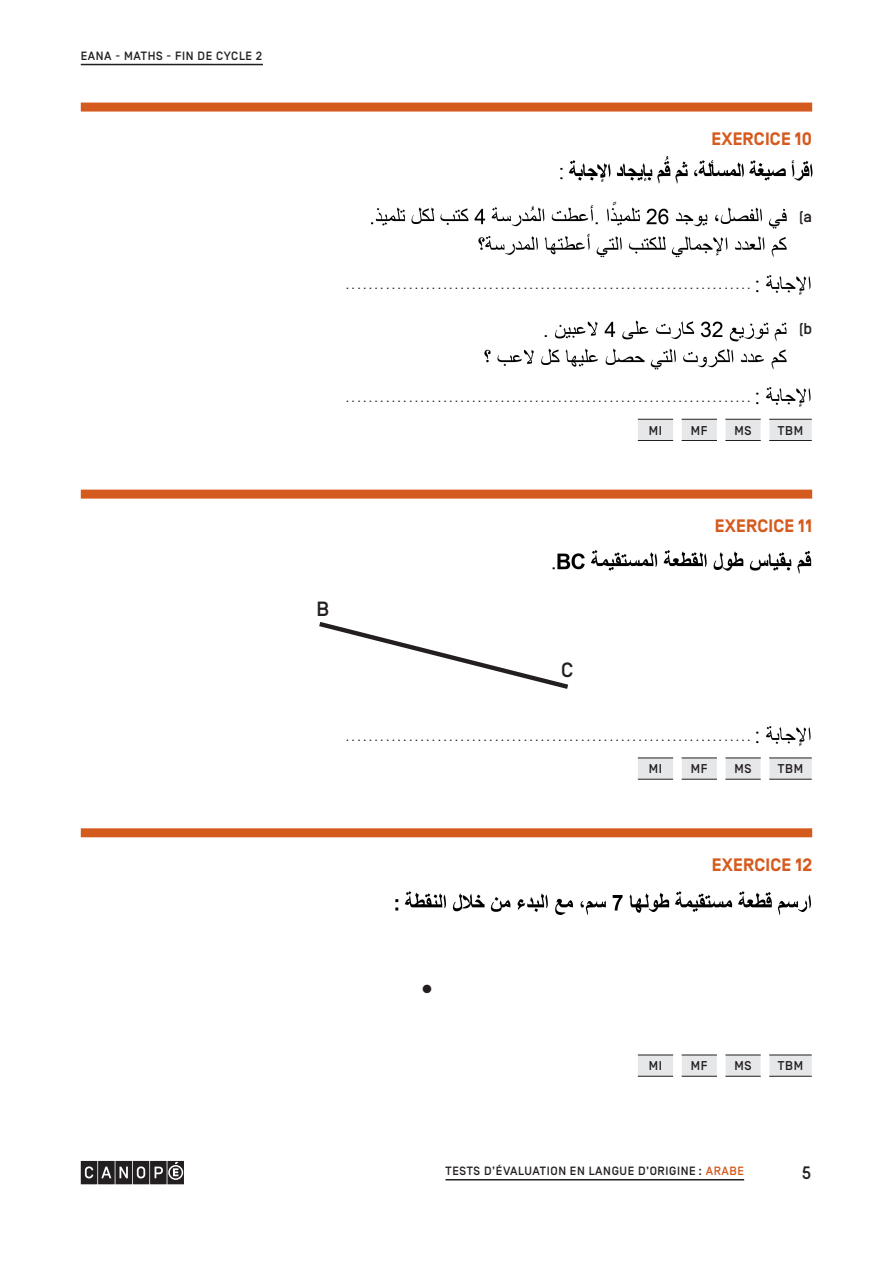
<style>
.page{position:relative;width:893px;height:1263px;background:#fff}
.page>*{position:absolute;margin:0;border:0;box-sizing:border-box;transform-origin:0 0}
.t1{font:500 20.55px "Simplon BP";color:#231f20}
.Exercice_Numéro{font:700 18px "Simplon BP";letter-spacing:.01em;color:#d55a1e}
.t2{font:500 18px "Simplon BP Mono";color:#231f20}
.Exercice_Maths_Texte{font:300 15.75px "Simplon BP";color:#231f20}
.Exercice_Maths_Texte-2{font:500 15.75px "Simplon BP";color:#231f20}
.Exercice_Maths_Texte-3{font:15.75px "Simplon BP Regular";color:#231f20}
.t3{font:500 12.75px "Simplon BP";letter-spacing:.05em;color:#231f20}
.Titre_courant_FAD{font:500 12px "Simplon BP";letter-spacing:.05em;color:#231f20}
.s1{color:#d55a1e}
</style>
<div class="page">
<hr style="left:81px;top:64px;width:182px;height:1px;background:#231f20">
<svg style="left:81px;top:1161px;width:103px;height:23px;background:#4b4849"></svg>
<hr style="left:445px;top:1179px;width:299px;height:1px;background:#231f20">
<div style="left:81px;top:103px;width:731px;height:9px;background:#d55a1e"></div>
<div style="left:81px;top:490px;width:731px;height:9px;background:#d55a1e"></div>
<div style="left:81px;top:828px;width:731px;height:9px;background:#d55a1e"></div>
<img style="left:756px;top:275px;width:55px;height:20px">
<img style="left:756px;top:387px;width:55px;height:20px">
<svg style="left:638px;top:419px;width:174px;height:21px"></svg>
<hr style="left:638px;top:419px;width:35px;height:1px;background:#231f20">
<hr style="left:682px;top:419px;width:35px;height:1px;background:#231f20">
<hr style="left:725px;top:419px;width:36px;height:1px;background:#231f20">
<hr style="left:769px;top:419px;width:43px;height:1px;background:#231f20">
<hr style="left:638px;top:440px;width:35px;height:1px;background:#231f20">
<hr style="left:682px;top:440px;width:35px;height:1px;background:#231f20">
<hr style="left:725px;top:440px;width:36px;height:1px;background:#231f20">
<hr style="left:769px;top:440px;width:43px;height:1px;background:#231f20">
<svg style="left:319px;top:622px;width:250px;height:67px"></svg>
<img style="left:756px;top:726px;width:55px;height:20px">
<svg style="left:638px;top:758px;width:174px;height:21px"></svg>
<hr style="left:638px;top:758px;width:35px;height:1px;background:#231f20">
<hr style="left:682px;top:758px;width:35px;height:1px;background:#231f20">
<hr style="left:725px;top:758px;width:36px;height:1px;background:#231f20">
<hr style="left:769px;top:758px;width:43px;height:1px;background:#231f20">
<hr style="left:638px;top:779px;width:35px;height:1px;background:#231f20">
<hr style="left:682px;top:779px;width:35px;height:1px;background:#231f20">
<hr style="left:725px;top:779px;width:36px;height:1px;background:#231f20">
<hr style="left:769px;top:779px;width:43px;height:1px;background:#231f20">
<svg style="left:638px;top:1055px;width:174px;height:21px"></svg>
<hr style="left:638px;top:1055px;width:35px;height:1px;background:#231f20">
<hr style="left:682px;top:1055px;width:35px;height:1px;background:#231f20">
<hr style="left:725px;top:1055px;width:36px;height:1px;background:#231f20">
<hr style="left:769px;top:1055px;width:43px;height:1px;background:#231f20">
<hr style="left:638px;top:1076px;width:35px;height:1px;background:#231f20">
<hr style="left:682px;top:1076px;width:35px;height:1px;background:#231f20">
<hr style="left:725px;top:1076px;width:36px;height:1px;background:#231f20">
<hr style="left:769px;top:1076px;width:43px;height:1px;background:#231f20">
<img style="left:560px;top:156px;width:253px;height:28px">
<img style="left:371px;top:201px;width:416px;height:57px">
<img style="left:552px;top:550px;width:260px;height:24px">
<img style="left:395px;top:891px;width:416px;height:24px">
<img style="left:484px;top:320px;width:303px;height:50px">
<p class="Titre_courant_FAD" style="left:81px;top:49px;width:183px">EANA - MATHS - FIN DE CYCLE 2</p>
<p class="Exercice_Numéro" style="left:711px;top:129px;width:102px">EXERCICE 10</p>
<p class="Exercice_Maths_Texte" style="left:346px;top:275px;width:407px">.......................................................................</p>
<p class="Exercice_Maths_Texte-2" style="left:799px;top:207px;width:15px">(a</p>
<p class="Exercice_Maths_Texte-2" style="left:799px;top:320px;width:15px">(b</p>
<p class="Exercice_Maths_Texte" style="left:346px;top:387px;width:407px">.......................................................................</p>
<p class="t3" style="left:649px;top:423px;width:15px">MI</p>
<p class="t3" style="left:691px;top:423px;width:18px">MF</p>
<p class="t3" style="left:734px;top:423px;width:19px">MS</p>
<p class="t3" style="left:778px;top:423px;width:27px">TBM</p>
<p class="Exercice_Numéro" style="left:715px;top:516px;width:99px">EXERCICE 11</p>
<p class="t1" style="left:317px;top:597px;width:14px">B</p>
<p class="t1" style="left:561px;top:658px;width:14px">C</p>
<p class="Exercice_Maths_Texte" style="left:346px;top:726px;width:407px">.......................................................................</p>
<p class="t3" style="left:649px;top:762px;width:15px">MI</p>
<p class="t3" style="left:691px;top:762px;width:18px">MF</p>
<p class="t3" style="left:734px;top:762px;width:19px">MS</p>
<p class="t3" style="left:778px;top:762px;width:27px">TBM</p>
<p class="Exercice_Numéro" style="left:712px;top:854px;width:102px">EXERCICE 12</p>
<p class="Exercice_Maths_Texte-3" style="left:421px;top:978px;width:14px">●</p>
<p class="t3" style="left:649px;top:1059px;width:15px">MI</p>
<p class="t3" style="left:691px;top:1059px;width:18px">MF</p>
<p class="t3" style="left:734px;top:1059px;width:19px">MS</p>
<p class="t3" style="left:778px;top:1059px;width:27px">TBM</p>
<p class="Titre_courant_FAD" style="left:445px;top:1164px;width:300px">TESTS D’ÉVALUATION EN LANGUE D’ORIGINE : <span class="s1">ARABE</span></p>
<p class="t2" style="left:801px;top:1161px;width:12px">5</p>
</div>
